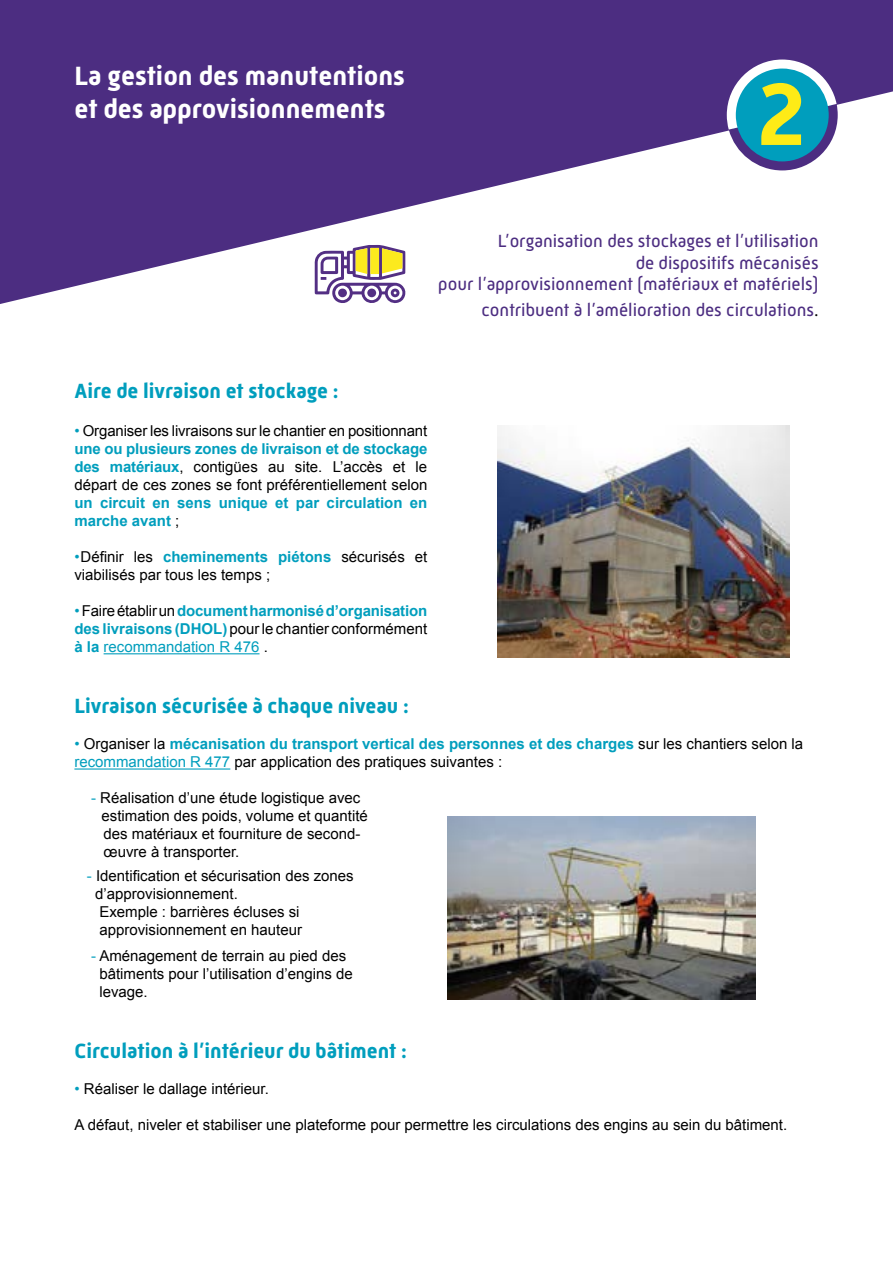
<style>
.page{position:relative;width:893px;height:1263px;background:#fff}
.page>*{position:absolute;margin:0;border:0;box-sizing:border-box;transform-origin:0 0}
.t1{font:700 90px "Mic 32 New";color:#feeb17}
.t2{font:700 27px/32.4px "Mic 32 New";color:#fff}
.t3{font:700 21px "Mic 32 New";color:#009ebd}
.t4{font:18px/21.6px "Mic 32 New";color:#4c2d81;text-align:right}
.t5{font:15px/18px "Arial";color:#000}
.t6{font:700 15px/18px "Arial";color:#009ebd}
.s1{color:#000}
.s2{color:#009ebd}
.s3{font-weight:700;color:#009ebd}
.s4{font-weight:400;color:#000}
.s5{font-weight:400}
</style>
<div class="page">
<svg style="left:0;top:0;width:893px;height:304px;fill:#4c2d81"></svg>
<svg style="left:727px;top:60px;width:111px;height:110px"></svg>
<hr style="left:104px;top:653px;width:156px;height:1px;background:#009ebd">
<hr style="left:74px;top:768px;width:156px;height:1px;background:#009ebd">
<svg style="left:315px;top:245px;width:91px;height:59px"></svg>
<div style="left:338px;top:289px;width:9px;height:8px;background:#532f84;border-radius:50%"></div>
<div style="left:367px;top:289px;width:9px;height:8px;background:#532f84;border-radius:50%"></div>
<img style="left:497px;top:425px;width:292px;height:233px">
<img style="left:448px;top:816px;width:307px;height:184px">
<h2 class="t2" style="left:74px;top:60px;width:332px">La gestion des manutentions et des approvisionnements</h2>
<h1 class="t1" style="left:758px;top:62px;width:49px">2</h1>
<p class="t4" style="left:438px;top:230px;width:382px">L’organisation des stockages et l’utilisation<br>de dispositifs mécanisés<br>pour l’approvisionnement (matériaux et matériels)</p>
<p class="t4" style="left:481px;top:299px;width:339px">contribuent à l’amélioration des circulations<span class="s1">.</span></p>
<h3 class="t3" style="left:74px;top:379px;width:266px">Aire de livraison et stockage :</h3>
<p class="t5" style="left:74px;top:422px;width:354px;text-align:justify"><span class="s2">•</span> Organiser les livraisons sur le chantier en positionnant <span class="s3">une ou plusieurs zones de livraison et de stockage des matériaux</span>, contigües au site. L’accès et le départ de ces zones se font préférentiellement selon</p>
<p class="t6" style="left:74px;top:494px;width:354px">un circuit en sens unique et par circulation en marche avant <span class="s4">;</span></p>
<p class="t5" style="left:74px;top:548px;width:354px"><span class="s2">•</span> Définir les <span class="s3">cheminements piétons</span> sécurisés et viabilisés par tous les temps ;</p>
<p class="t6" style="left:74px;top:602px;width:354px;text-align:justify"><span class="s5">•</span> <span class="s4">Faire établir un</span> document harmonisé d’organisation des livraisons (DHOL) <span class="s4">pour le chantier conformément </span>à la <span class="s5">recommandation R 476</span> <span class="s4">.</span></p>
<h3 class="t3" style="left:74px;top:694px;width:336px">Livraison sécurisée à chaque niveau :</h3>
<p class="t5" style="left:74px;top:735px;width:730px"><span class="s2">•</span> Organiser la <span class="s3">mécanisation du transport vertical des personnes et des charges</span> sur les chantiers selon la <span class="s2">recommandation R 477</span> par application des pratiques suivantes :</p>
<p class="t5" style="left:102px;top:789px;width:268px;text-indent:-11px"><span class="s2">-</span> Réalisation d’une étude logistique avec estimation des poids, volume et quantité des matériaux et fourniture de second&shy;œuvre à transporter.</p>
<p class="t5" style="left:95px;top:867px;width:260px;text-indent:-8px"><span class="s2">-</span> Identification et sécurisation des zones d’approvisionnement.<br>Exemple : barrières écluses si approvisionnement en hauteur</p>
<p class="t5" style="left:99px;top:947px;width:255px;text-indent:-8px"><span class="s2">-</span> Aménagement de terrain au pied des bâtiments pour l’utilisation d’engins de levage.</p>
<h3 class="t3" style="left:74px;top:1039px;width:334px">Circulation à l’intérieur du bâtiment :</h3>
<p class="t5" style="left:74px;top:1080px;width:196px"><span class="s2">•</span> Réaliser le dallage intérieur.</p>
<p class="t5" style="left:74px;top:1116px;width:714px">A défaut, niveler et stabiliser une plateforme pour permettre les circulations des engins au sein du bâtiment.</p>
</div>
